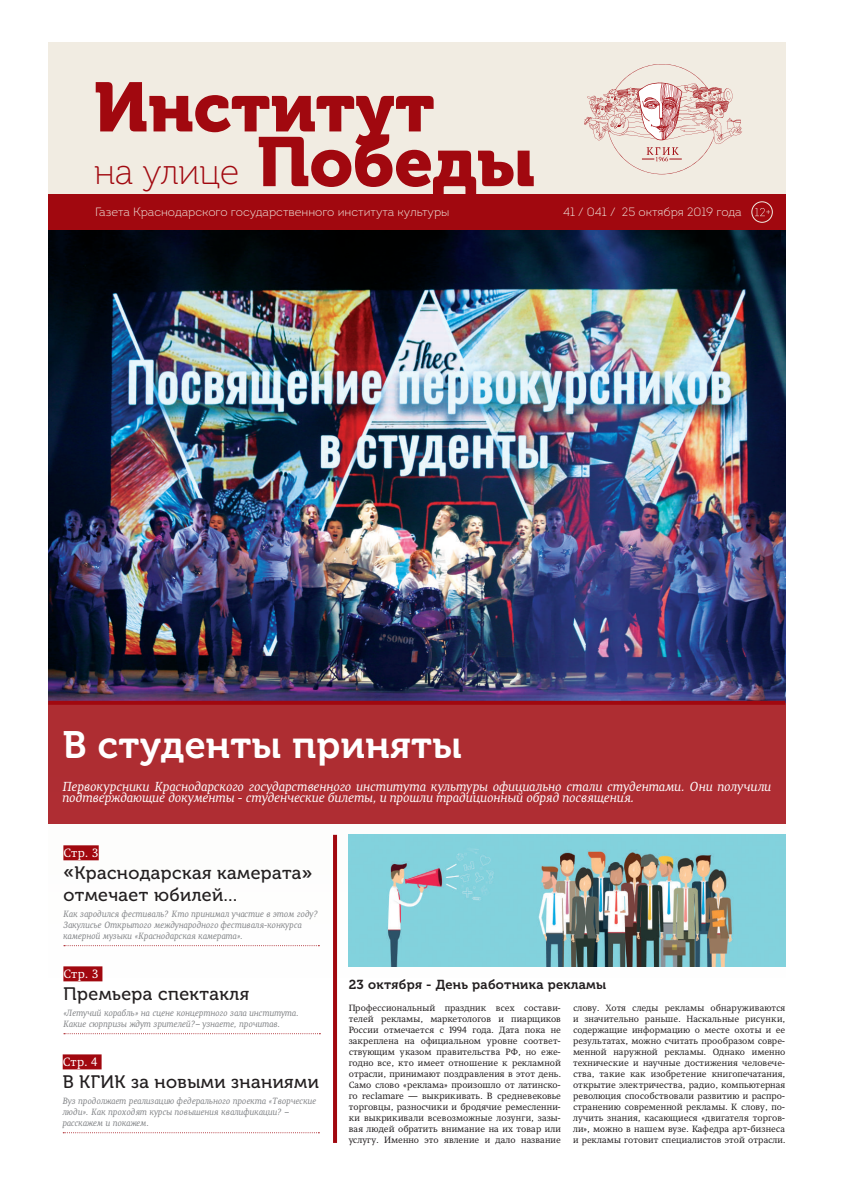
<style>
.page{position:relative;width:842px;height:1191px;background:#fff}
.page>*{position:absolute;margin:0;border:0;box-sizing:border-box;transform-origin:0 0}
.t1{font:69px "Museo Cyrillic 900";color:#a1080f}
.t2{font:38px "Museo Cyrillic 700";letter-spacing:.015em;color:#fff}
.t3{font:35.7px "Museo Cyrillic 100";color:#a1080f}
.t4{font:18px/22px "Museo Cyrillic 500";letter-spacing:.025em;color:#231f20}
.t5{font:italic 13px/11px "Gregor";letter-spacing:.02em;color:#fff}
.t6{font:13px "Museo Cyrillic 700";letter-spacing:.025em;color:#231f20}
.t7{font:300 12px "Intro";color:#f1ece2}
.t8{font:12px "Gregor";letter-spacing:.025em;color:#fff}
.t9{font:9px/11px "Gregor";letter-spacing:.01em;color:#231f20;text-align:justify}
.t10{font:italic 9px/11px "Gregor";letter-spacing:.025em;color:#808285}
.s1{font-family:"Museo Cyrillic 900";font-size:69px}
.s2{font-family:"Museo Cyrillic 700"}
</style>
<div class="page">
<div style="left:48px;top:42px;width:737px;height:165px;background:#f1ece2"></div>
<div style="left:48px;top:194px;width:737px;height:37px;background:#a1080f"></div>
<img style="left:48px;top:231px;width:737px;height:470px">
<div style="left:751px;top:201px;width:22px;height:22px;border:1px solid #f1ece2;border-radius:50%"></div>
<svg style="left:755px;top:208px;width:15px;height:8px"></svg>
<svg style="left:584px;top:64px;width:158px;height:110px"></svg>
<div style="left:63px;top:845px;width:36px;height:15px;background:#a1080f"></div>
<svg style="left:64px;top:945px;width:255px;height:1px"></svg>
<div style="left:63px;top:966px;width:39px;height:15px;background:#a1080f"></div>
<svg style="left:64px;top:1033px;width:256px;height:1px"></svg>
<div style="left:63px;top:1054px;width:39px;height:15px;background:#a1080f"></div>
<svg style="left:63px;top:1132px;width:256px;height:1px"></svg>
<div style="left:48px;top:703px;width:737px;height:121px;background:#ae2d32"></div>
<hr style="left:48px;top:701px;width:737px;height:4px;background:#a1080f">
<hr style="left:333px;top:835px;width:4px;height:308px;background:#a1080f">
<img style="left:349px;top:834px;width:436px;height:133px">
<h1 class="t1" style="left:94px;top:68px;width:342px">Институт</h1>
<h3 class="t3" style="left:94px;top:152px;width:442px">на улице <span class="s1">Победы</span></h3>
<h3 class="t7" style="left:95px;top:204px;width:356px">Газета Краснодарского государственного института культуры</h3>
<h3 class="t7" style="left:563px;top:204px;width:180px">41 / 041 / 25 октября 2019 года</h3>
<h2 class="t2" style="left:63px;top:723px;width:401px">В студенты приняты</h2>
<h3 class="t5" style="left:63px;top:781px;width:710px">Первокурсники Краснодарского государственного института культуры официально стали студентами. Они получили подтверждающие документы - студенческие билеты, и прошли традиционный обряд посвящения.</h3>
<h3 class="t8" style="left:63px;top:845px;width:37px">Стр. 3</h3>
<h3 class="t4" style="left:63px;top:862px;width:251px"><span class="s2">«</span>Краснодарская камерата<span class="s2">» </span>отмечает юбилей…</h3>
<p class="t10" style="left:63px;top:908px;width:256px">Как зародился фестиваль? Кто принимал участие в этом году?<br>Закулисье Открытого международного фестиваля-конкурса камерной музыки «Краснодарская камерата».</p>
<h3 class="t8" style="left:63px;top:966px;width:37px">Стр. 3</h3>
<h3 class="t4" style="left:63px;top:983px;width:187px">Премьера спектакля</h3>
<p class="t10" style="left:63px;top:1007px;width:237px">«Летучий корабль» на сцене концертного зала института.<br>Какие сюрпризы ждут зрителей?– узнаете, прочитав.</p>
<h3 class="t8" style="left:63px;top:1054px;width:37px">Стр. 4</h3>
<h3 class="t4" style="left:63px;top:1071px;width:258px">В КГИК за новыми знаниями</h3>
<p class="t10" style="left:63px;top:1095px;width:255px">Вуз продолжает реализацию федерального проекта «Творческие люди». Как проходят курсы повышения квалификации? – расскажем и покажем.</p>
<h3 class="t6" style="left:349px;top:977px;width:259px">23 октября - День работника рекламы</h3>
<p class="t9" style="left:349px;top:1002px;width:214px">Профессиональный праздник всех состави&shy;телей рекламы, маркетологов и пиарщиков России отмечается с 1994 года. Дата пока не закреплена на официальном уровне соответ&shy;ствующим указом правительства РФ, но еже&shy;годно все, кто имеет отношение к рекламной отрасли, принимают поздравления в этот день.<br>Само слово «реклама» произошло от латинско&shy;го reclamare — выкрикивать. В средневековье торговцы, разносчики и бродячие ремесленни&shy;ки выкрикивали всевозможные лозунги, зазы&shy;вая людей обратить внимание на их товар или услугу. Именно это явление и дало название</p>
<p class="t9" style="left:573px;top:1002px;width:214px">слову. Хотя следы рекламы обнаруживаются и значительно раньше. Наскальные рисунки, содержащие информацию о месте охоты и ее результатах, можно считать прообразом совре&shy;менной наружной рекламы. Однако именно технические и научные достижения человече&shy;ства, такие как изобретение книгопечатания, открытие электричества, радио, компьютерная революция способствовали развитию и распро&shy;странению современной рекламы. К слову, по&shy;лучить знания, касающиеся «двигателя торгов&shy;ли», можно в нашем вузе. Кафедра арт-бизнеса и рекламы готовит специалистов этой отрасли.</p>
</div>
